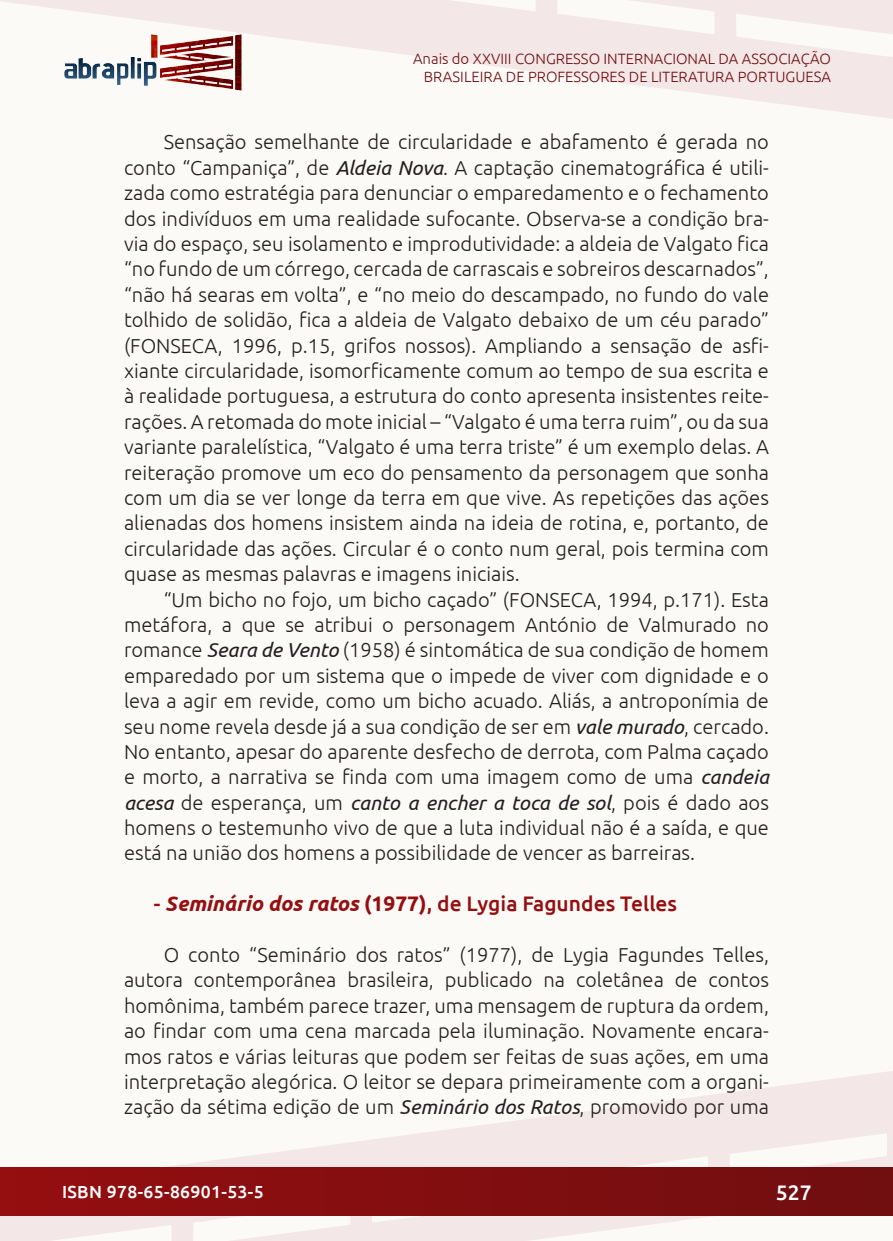
<style>
.page{position:relative;width:893px;height:1241px;background:#fff}
.page>*{position:absolute;margin:0;border:0;box-sizing:border-box;transform-origin:0 0}
._8_1_SUBTÍTULO_2{font:500 21px "Ubuntu";color:#950e10}
.t1{font:500 21px "Ubuntu";color:#fff}
._7_CORPO{font:300 20.12px/25.4px "Ubuntu";color:#231f20;text-align:justify}
.t2{font:500 17.5px "Ubuntu";letter-spacing:.02em;color:#fff}
.t3{font:300 14.88px/17.8px "Ubuntu";color:#700e10;text-align:right}
.s1{font-weight:400;font-style:italic}
.s2{font-weight:700;font-style:italic}
.s3{font-weight:700}
</style>
<div class="page">
<div style="left:0;top:0;width:893px;height:1240px;background:#fcfaf7"></div>
<svg style="left:0;top:1071px;width:893px;height:169px"></svg>
<svg style="left:0;top:0;width:893px;height:119px"></svg>
<div style="left:1px;top:1167px;width:891px;height:47px;background:linear-gradient(to right,#950e10,#700e10)"></div>
<img style="left:62px;top:31px;width:182px;height:62px">
<p class="t3" style="left:413px;top:49px;width:419px">Anais do XXVIII CONGRESSO INTERNACIONAL DA ASSOCIAÇÃO<br>BRASILEIRA DE PROFESSORES DE LITERATURA PORTUGUESA</p>
<p class="_7_CORPO" style="left:124px;top:129px;width:646px;text-indent:40px">Sensação semelhante de circularidade e abafamento é gerada no conto “Campaniça”, de <span class="s1">Aldeia Nova</span>. A captação cinematográfica é utili&shy;zada como estratégia para denunciar o emparedamento e o fechamento dos indivíduos em uma realidade sufocante. Observa-se a condição bra&shy;via do espaço, seu isolamento e improdutividade: a aldeia de Valgato fica “no fundo de um córrego, cercada de carrascais e sobreiros descarnados”, “não há searas em volta”, e “no meio do descampado, no fundo do vale tolhido de solidão, fica a aldeia de Valgato debaixo de um céu parado” (FONSECA, 1996, p.15, grifos nossos). Ampliando a sensação de asfi&shy;xiante circularidade, isomorficamente comum ao tempo de sua escrita e à realidade portuguesa, a estrutura do conto apresenta insistentes reite&shy;rações. A retomada do mote inicial – “Valgato é uma terra ruim”, ou da sua variante paralelística, “Valgato é uma terra triste” é um exemplo delas. A reiteração promove um eco do pensamento da personagem que sonha com um dia se ver longe da terra em que vive. As repetições das ações alienadas dos homens insistem ainda na ideia de rotina, e, portanto, de circularidade das ações. Circular é o conto num geral, pois termina com quase as mesmas palavras e imagens iniciais.</p>
<p class="_7_CORPO" style="left:124px;top:586px;width:646px;text-indent:40px">“Um bicho no fojo, um bicho caçado” (FONSECA, 1994, p.171). Esta metáfora, a que se atribui o personagem António de Valmurado no romance <span class="s1">Seara de Vento</span> (1958) é sintomática de sua condição de homem emparedado por um sistema que o impede de viver com dignidade e o leva a agir em revide, como um bicho acuado. Aliás, a antroponímia de seu nome revela desde já a sua condição de ser em <span class="s1">vale murado</span>, cercado.<br>No entanto, apesar do aparente desfecho de derrota, com Palma caçado e morto, a narrativa se finda com uma imagem como de uma <span class="s1">candeia acesa</span> de esperança, um <span class="s1">canto a encher a toca de sol</span>, pois é dado aos homens o testemunho vivo de que a luta individual não é a saída, e que está na união dos homens a possibilidade de vencer as barreiras.</p>
<p class="_8_1_SUBTÍTULO_2" style="left:154px;top:890px;width:525px">- <span class="s2">Seminário dos ratos</span> <span class="s3">(1977)</span>, de Lygia Fagundes Telles</p>
<p class="_7_CORPO" style="left:124px;top:941px;width:646px;text-indent:40px">O conto “Seminário dos ratos” (1977), de Lygia Fagundes Telles, autora contemporânea brasileira, publicado na coletânea de contos homônima, também parece trazer, uma mensagem de ruptura da ordem, ao findar com uma cena marcada pela iluminação. Novamente encara&shy;mos ratos e várias leituras que podem ser feitas de suas ações, em uma interpretação alegórica. O leitor se depara primeiramente com a organi&shy;zação da sétima edição de um <span class="s1">Seminário dos Ratos</span>, promovido por uma</p>
<p class="t2" style="left:62px;top:1180px;width:203px">ISBN 978-65-86901-53-5</p>
<p class="t1" style="left:776px;top:1178px;width:37px">527</p>
</div>
